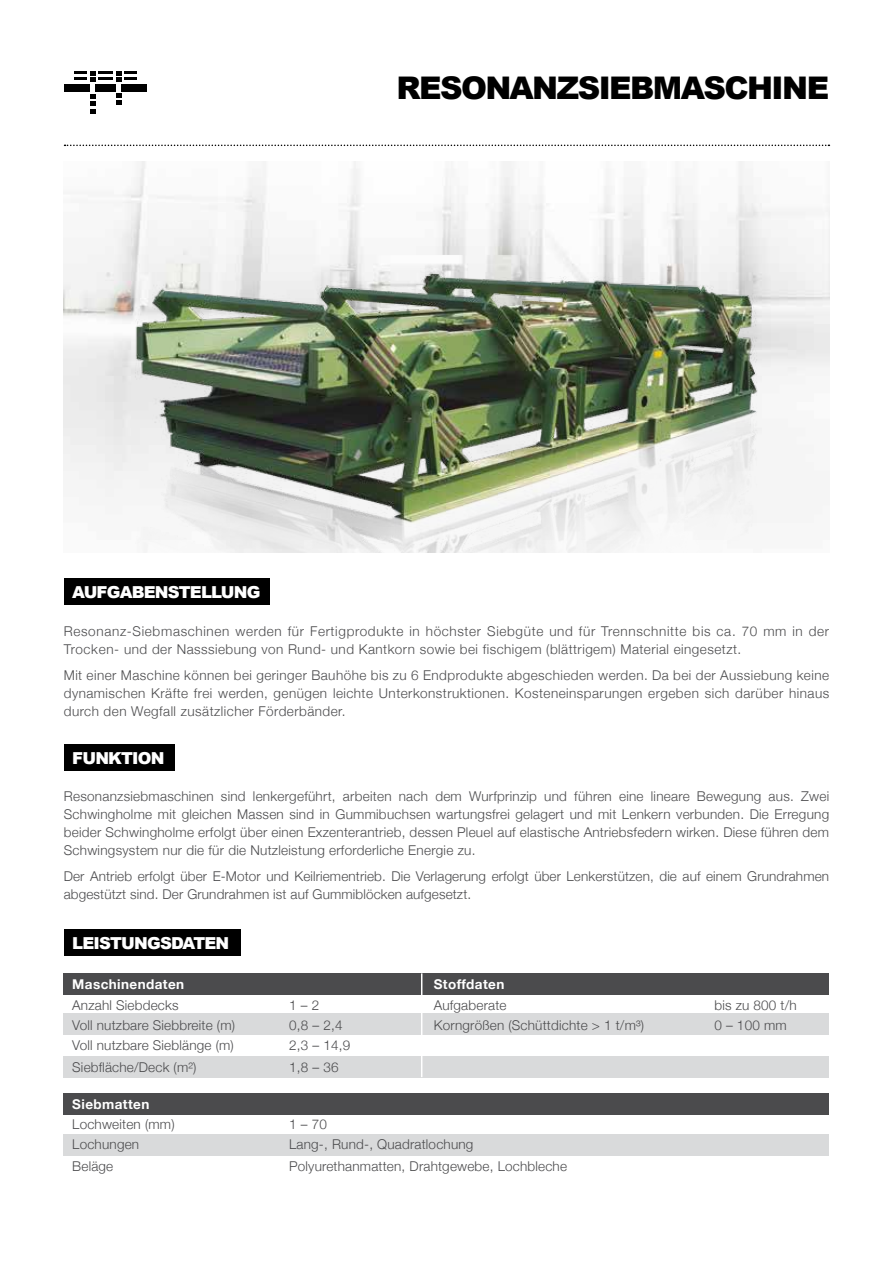
<style>
.page{position:relative;width:893px;height:1263px;background:#fff}
.page>*{position:absolute;margin:0;border:0;box-sizing:border-box;transform-origin:0 0}
.t1{font:900 31.2px "Arial";letter-spacing:-.05em;color:#000}
.t2{font:900 16.5px "Arial";letter-spacing:-.05em;color:#fff}
.t3{font:300 13.5px/18px "Helvetica Neue";letter-spacing:.015em;color:#4b4b4d}
.t4{font:300 13.5px/18px "Helvetica Neue";letter-spacing:.05em;color:#4b4b4d}
.t5{font:700 13.5px "Helvetica Neue";letter-spacing:.03em;color:#fff}
</style>
<div class="page">
<img style="left:64px;top:162px;width:765px;height:318px">
<div style="left:64px;top:578px;width:206px;height:27px;background:#000"></div>
<div style="left:64px;top:744px;width:111px;height:27px;background:#000"></div>
<div style="left:64px;top:85px;width:26px;height:7px;background:#000"></div>
<div style="left:95px;top:85px;width:21px;height:7px;background:#000"></div>
<div style="left:121px;top:85px;width:26px;height:7px;background:#000"></div>
<svg style="left:90px;top:95px;width:6px;height:18px"></svg>
<svg style="left:74px;top:72px;width:63px;height:10px"></svg>
<svg style="left:116px;top:93px;width:5px;height:12px"></svg>
<div style="left:64px;top:1093px;width:765px;height:21px;background:#4b4b4d"></div>
<div style="left:64px;top:1134px;width:765px;height:21px;background:#d9dadb"></div>
<div style="left:64px;top:929px;width:176px;height:27px;background:#000"></div>
<div style="left:64px;top:973px;width:765px;height:22px;background:#4b4b4d"></div>
<div style="left:64px;top:1014px;width:765px;height:21px;background:#d9dadb"></div>
<div style="left:64px;top:1056px;width:765px;height:21px;background:#d9dadb"></div>
<img style="left:85px;top:251px;width:709px;height:302px">
<hr style="left:421px;top:973px;width:1px;height:104px;background:#fff">
<svg style="left:65px;top:145px;width:764px;height:1px"></svg>
<h1 class="t1" style="left:396px;top:65px;width:434px">RESONANZSIEBMASCHINE</h1>
<p class="t2" style="left:72px;top:580px;width:190px">AUFGABENSTELLUNG</p>
<p class="t4" style="left:64px;top:622px;width:767px">Resonanz-Siebmaschinen werden für Fertigprodukte in höchster Siebgüte und für Trennschnitte bis ca. 70 mm in der<br>Trocken- und der Nasssiebung von Rund- und Kantkorn sowie bei fischigem (blättrigem) Material eingesetzt.</p>
<p class="t3" style="left:64px;top:665px;width:767px;text-align:justify">Mit einer Maschine können bei geringer Bauhöhe bis zu 6 Endprodukte abgeschieden werden. Da bei der Aussiebung keine dynamischen Kräfte frei werden, genügen leichte Unterkonstruktionen. Kosteneinsparungen ergeben sich darüber hinaus durch den Wegfall zusätzlicher Förderbänder.</p>
<p class="t2" style="left:72px;top:746px;width:94px">FUNKTION</p>
<p class="t3" style="left:64px;top:787px;width:767px;text-align:justify">Resonanzsiebmaschinen sind lenkergeführt, arbeiten nach dem Wurfprinzip und führen eine lineare Bewegung aus. Zwei Schwingholme mit gleichen Massen sind in Gummibuchsen wartungsfrei gelagert und mit Lenkern verbunden. Die Erregung beider Schwingholme erfolgt über einen Exzenterantrieb, dessen Pleuel auf elastische Antriebsfedern wirken. Diese führen dem Schwingsystem nur die für die Nutzleistung erforderliche Energie zu.</p>
<p class="t3" style="left:64px;top:866px;width:767px">Der Antrieb erfolgt über E-Motor und Keilriementrieb. Die Verlagerung erfolgt über Lenkerstützen, die auf einem Grundrahmen abgestützt sind. Der Grundrahmen ist auf Gummiblöcken aufgesetzt.</p>
<p class="t2" style="left:72px;top:931px;width:158px">LEISTUNGSDATEN</p>
<p class="t5" style="left:72px;top:973px;width:114px">Maschinendaten</p>
<p class="t5" style="left:434px;top:973px;width:72px">Stoffdaten</p>
<p class="t3" style="left:72px;top:995px;width:108px">Anzahl Siebdecks</p>
<p class="t3" style="left:289px;top:994px;width:63px;line-height:20.1px">1 – 2<br>0,8 – 2,4<br>2,3 – 14,9</p>
<p class="t3" style="left:289px;top:1057px;width:51px">1,8 – 36</p>
<p class="t3" style="left:72px;top:1015px;width:164px;line-height:20px">Voll nutzbare Siebbreite (m)<br>Voll nutzbare Sieblänge (m)</p>
<p class="t3" style="left:72px;top:1057px;width:126px">Siebfläche/Deck (m²)</p>
<p class="t3" style="left:434px;top:995px;width:74px">Aufgaberate</p>
<p class="t3" style="left:434px;top:1016px;width:212px">Korngrößen (Schüttdichte &gt; 1 t/m³)</p>
<p class="t5" style="left:72px;top:1093px;width:79px">Siebmatten</p>
<p class="t3" style="left:72px;top:1133px;width:68px;line-height:21.3px">Lochungen<br>Beläge</p>
<p class="t3" style="left:289px;top:1133px;width:279px;line-height:21.3px">Lang-, Rund-, Quadratlochung<br>Polyurethanmatten, Drahtgewebe, Lochbleche</p>
<p class="t3" style="left:72px;top:1115px;width:104px">Lochweiten (mm)</p>
<p class="t3" style="left:289px;top:1115px;width:39px">1 – 70</p>
<p class="t3" style="left:714px;top:995px;width:84px">bis zu 800 t/h</p>
<p class="t3" style="left:714px;top:1016px;width:74px">0 – 100 mm</p>
</div>
